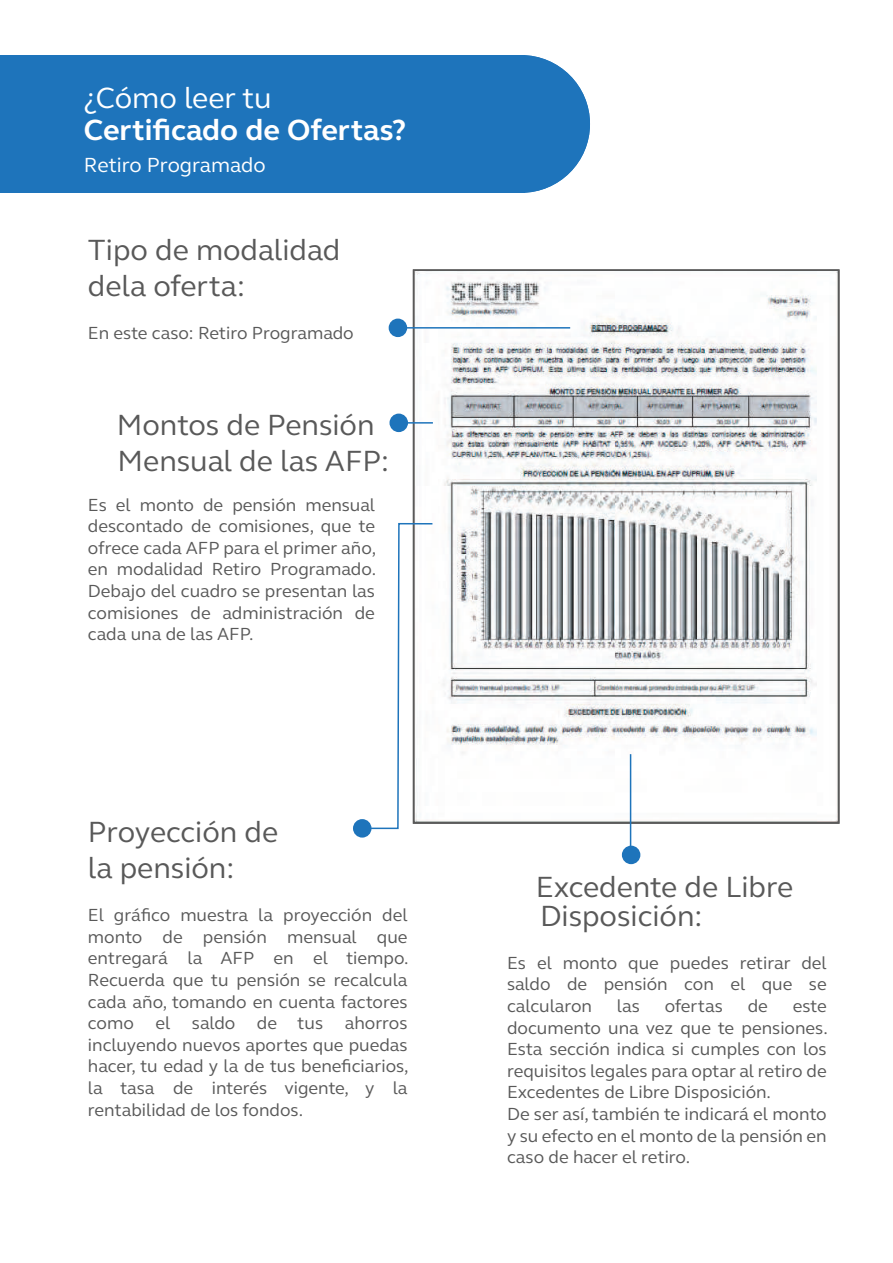
<style>
.page{position:relative;width:893px;height:1263px;background:#fff}
.page>*{position:absolute;margin:0;border:0;box-sizing:border-box;transform-origin:0 0}
.t1{font:30px/36px "FS Elliot Pro";color:#595959}
.t2{font:700 30px "FS Elliot Pro";color:#fff}
.t3{font:30px "FS Elliot Pro";color:#fff}
.t4{font:21px "FS Elliot Pro";color:#fff}
.t5{font:18px/21.6px "FS Elliot Pro";color:#595959;text-align:justify}
</style>
<div class="page">
<img style="left:416px;top:272px;width:401px;height:549px">
<div style="left:452px;top:55px;width:138px;height:138px;background:#1e74bb;border-radius:50%"></div>
<div style="left:0;top:55px;width:525px;height:138px;background:#1e74bb"></div>
<div style="left:413px;top:269px;width:426px;height:555px;border:2px solid #595959"></div>
<hr style="left:630px;top:754px;width:1px;height:101px;background:#1e74bb">
<hr style="left:399px;top:422px;width:34px;height:2px;background:#1e74bb">
<hr style="left:398px;top:327px;width:172px;height:2px;background:#1e74bb">
<div style="left:389px;top:319px;width:18px;height:18px;background:#1e74bb;border-radius:50%"></div>
<div style="left:389px;top:414px;width:19px;height:18px;background:#1e74bb;border-radius:50%"></div>
<div style="left:353px;top:819px;width:18px;height:18px;background:#1e74bb;border-radius:50%"></div>
<div style="left:622px;top:846px;width:18px;height:18px;background:#1e74bb;border-radius:50%"></div>
<svg style="left:361px;top:522px;width:73px;height:308px"></svg>
<h1 class="t3" style="left:84px;top:78px;width:189px">¿Cómo leer tu</h1>
<h1 class="t2" style="left:84px;top:110px;width:324px">Certificado de Ofertas?</h1>
<p class="t4" style="left:84px;top:151px;width:183px">Retiro Programado</p>
<h1 class="t3" style="left:84px;top:87px;width:215px">Modalidades de</h1>
<h1 class="t2" style="left:84px;top:118px;width:246px">pensión y SCOMP</h1>
<h1 class="t1" style="left:88px;top:231px;width:254px">Tipo de modalidad dela oferta:</h1>
<p class="t5" style="left:88px;top:321px;width:267px">En este caso: Retiro Programado</p>
<h1 class="t1" style="left:117px;top:406px;width:274px">Montos de Pensión<br>Mensual de las AFP:</h1>
<p class="t5" style="left:88px;top:493px;width:290px">Es el monto de pensión mensual descontado de comisiones, que te ofrece cada AFP para el primer año, en modalidad Retiro Programado.<br>Debajo del cuadro se presentan las comisiones de administración de cada una de las AFP.</p>
<h1 class="t1" style="left:88px;top:813px;width:192px">Proyección de la pensión:</h1>
<p class="t5" style="left:88px;top:904px;width:322px">El gráfico muestra la proyección del monto de pensión mensual que entregará la AFP en el tiempo.<br>Recuerda que tu pensión se recalcula cada año, tomando en cuenta factores como el saldo de tus ahorros incluyendo nuevos aportes que puedas hacer, tu edad y la de tus beneficiarios, la tasa de interés vigente, y la rentabilidad de los fondos.</p>
<h1 class="t1" style="left:536px;top:872px;width:259px;line-height:28.5px">Excedente de Libre<br>Disposición:</h1>
<p class="t5" style="left:507px;top:951px;width:321px">Es el monto que puedes retirar del saldo de pensión con el que se calcularon</p>
<p class="t5" style="left:617px;top:995px;width:24px">las</p>
<p class="t5" style="left:665px;top:995px;width:60px">ofertas</p>
<p class="t5" style="left:748px;top:995px;width:22px">de</p>
<p class="t5" style="left:507px;top:995px;width:322px;text-align:left;text-indent:286px">este documento una vez que te pensiones.<br>Esta sección indica si cumples con los requisitos legales para optar al retiro de<br>Excedentes de Libre Disposición.<br>De ser así, también te indicará el monto y su efecto en el monto de la pensión en caso de hacer el retiro.</p>
</div>
